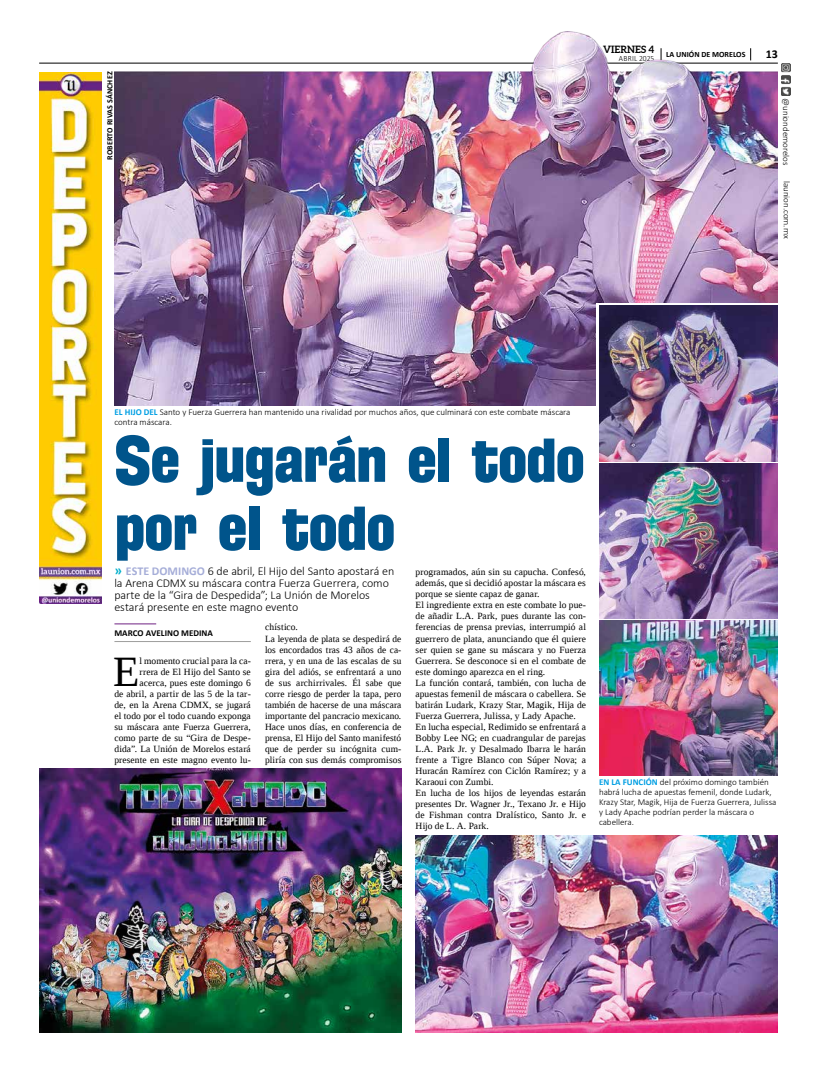
<style>
.page{position:relative;width:823px;height:1078px;background:#fff}
.page>*{position:absolute;margin:0;border:0;box-sizing:border-box;transform-origin:0 0}
.t1{font:66px/68px "Florida Project Phase One";letter-spacing:-.02em;color:#00548b}
.t2{font:43.1px "Liberation Serif";color:#000}
.t3{font:300 12px/12px "Calibri";letter-spacing:-.01em;color:#000}
.t4{font:700 12px "Calibri";color:#000}
.t5{font:700 10px "Aleo";letter-spacing:.005em;color:#000}
.t6{font:9.5px/11px "Liberation Serif";letter-spacing:.01em;color:#000}
.t7{font:300 9px/10px "Calibri";color:#000}
.t8{font:700 9px "Calibri";color:#000}
.t9{font:700 8px "Calibri";letter-spacing:.005em;color:#000}
.t10{font:300 8px "Calibri";letter-spacing:.04em;color:#000;scale:.94 1}
.s1{font-weight:700;color:#009fe3}
.s2{font-weight:700;font-size:14px;color:#00afcb}
.s3{font-weight:700;color:#a5add8}
</style>
<div class="page">
<img style="left:781px;top:63px;width:9px;height:33px">
<hr style="left:39px;top:63px;width:738px;height:1px;background:#000">
<img style="left:114px;top:31px;width:663px;height:374px">
<img style="left:39px;top:72px;width:63px;height:531px">
<img style="left:39px;top:768px;width:362px;height:264px">
<img style="left:415px;top:835px;width:362px;height:197px">
<hr style="left:114px;top:623px;width:42px;height:1px;background:#702283">
<hr style="left:114px;top:641px;width:137px;height:1px;background:#9d9d9c">
<svg style="left:596px;top:303px;width:182px;height:473px"></svg>
<img style="left:598px;top:620px;width:179px;height:155px">
<img style="left:598px;top:305px;width:179px;height:156px">
<img style="left:598px;top:463px;width:179px;height:155px">
<p class="t9" style="left:104px;top:160px;width:90px;rotate:-90deg">ROBERTO RIVAS SÁNCHEZ</p>
<p class="t5" style="left:602px;top:44px;width:53px">VIERNES 4</p>
<p class="t10" style="left:618px;top:53px;width:39px">ABRIL 2025</p>
<p class="t9" style="left:665px;top:49px;width:81px">LA UNIÓN DE MORELOS</p>
<p class="t4" style="left:765px;top:46px;width:14px">13</p>
<p class="t7" style="left:790px;top:98px;width:69px;rotate:90deg">@uniondemorelos</p>
<p class="t7" style="left:791px;top:181px;width:59px;rotate:90deg">launion.com.mx</p>
<p class="t7" style="left:114px;top:406px;width:457px"><span class="s1">EL HIJO DEL</span> Santo y Fuerza Guerrera han mantenido una rivalidad por muchos años, que culminará con este combate máscara contra máscara.</p>
<h1 class="t1" style="left:114px;top:424px;width:471px">Se jugarán el todo por el todo</h1>
<p class="t3" style="left:114px;top:564px;width:281px"><span class="s2">»</span> <span class="s3">ESTE DOMINGO</span> 6 de abril, El Hijo del Santo apostará en la Arena CDMX su máscara contra Fuerza Guerrera, como parte de la “Gira de Despedida”; La Unión de Morelos estará presente en este magno evento</p>
<p class="t8" style="left:114px;top:626px;width:100px">MARCO AVELINO MEDINA</p>
<p class="t6" style="left:415px;top:566px;width:172px">programados, aún sin su capucha. Confesó, además, que si decidió apostar la máscara es porque se siente capaz de ganar.<br>El ingrediente extra en este combate lo pue&shy;de añadir L.A. Park, pues durante las con&shy;ferencias de prensa previas, interrumpió al guerrero de plata, anunciando que él quiere ser quien se gane su máscara y no Fuerza Guerrera. Se desconoce si en el combate de este domingo aparezca en el ring.<br>La función contará, también, con lucha de apuestas femenil de máscara o cabellera. Se batirán Ludark, Krazy Star, Magik, Hija de Fuerza Guerrera, Julissa, y Lady Apache.<br>En lucha especial, Redimido se enfrentará a Bobby Lee NG; en cuadrangular de parejas L.A. Park Jr. y Desalmado Ibarra le harán frente a Tigre Blanco con Súper Nova; a Huracán Ramírez con Ciclón Ramírez; y a Karaoui con Zumbi.<br>En lucha de los hijos de leyendas estarán presentes Dr. Wagner Jr., Texano Jr. e Hijo de Fishman contra Dralístico, Santo Jr. e Hijo de L. A. Park.</p>
<p class="t6" style="left:265px;top:621px;width:138px">chístico.<br>La leyenda de plata se despedirá de los encordados tras 43 años de ca&shy;rrera, y en una de las escalas de su gira del adiós, se enfrentará a uno de sus archirrivales. Él sabe que corre riesgo de perder la tapa, pero también de hacerse de una máscara importante del pancracio mexicano.<br>Hace unos días, en conferencia de prensa, El Hijo del Santo manifestó que de perder su incógnita cum&shy;pliría con sus demás compromisos</p>
<p class="t6" style="left:114px;top:654px;width:138px;text-align:right">l momento crucial para la ca-<br>rrera de El Hijo del Santo se acerca, pues este domingo 6<br>de abril, a partir de las 5 de la tar&shy;de, en la Arena CDMX, se jugará el todo por el todo cuando exponga su máscara ante Fuerza Guerrera, como parte de su “Gira de Despe&shy;dida”. La Unión de Morelos estará presente en este magno evento lu-</p>
<h2 class="t2" style="left:113px;top:643px;width:28px">E</h2>
<p class="t7" style="left:598px;top:776px;width:179px"><span class="s1">EN LA FUNCIÓN</span> del próximo domingo también habrá lucha de apuestas femenil, donde Ludark, Krazy Star, Magik, Hija de Fuerza Guerrera, Julissa y Lady Apache podrían perder la máscara o cabellera.</p>
</div>
